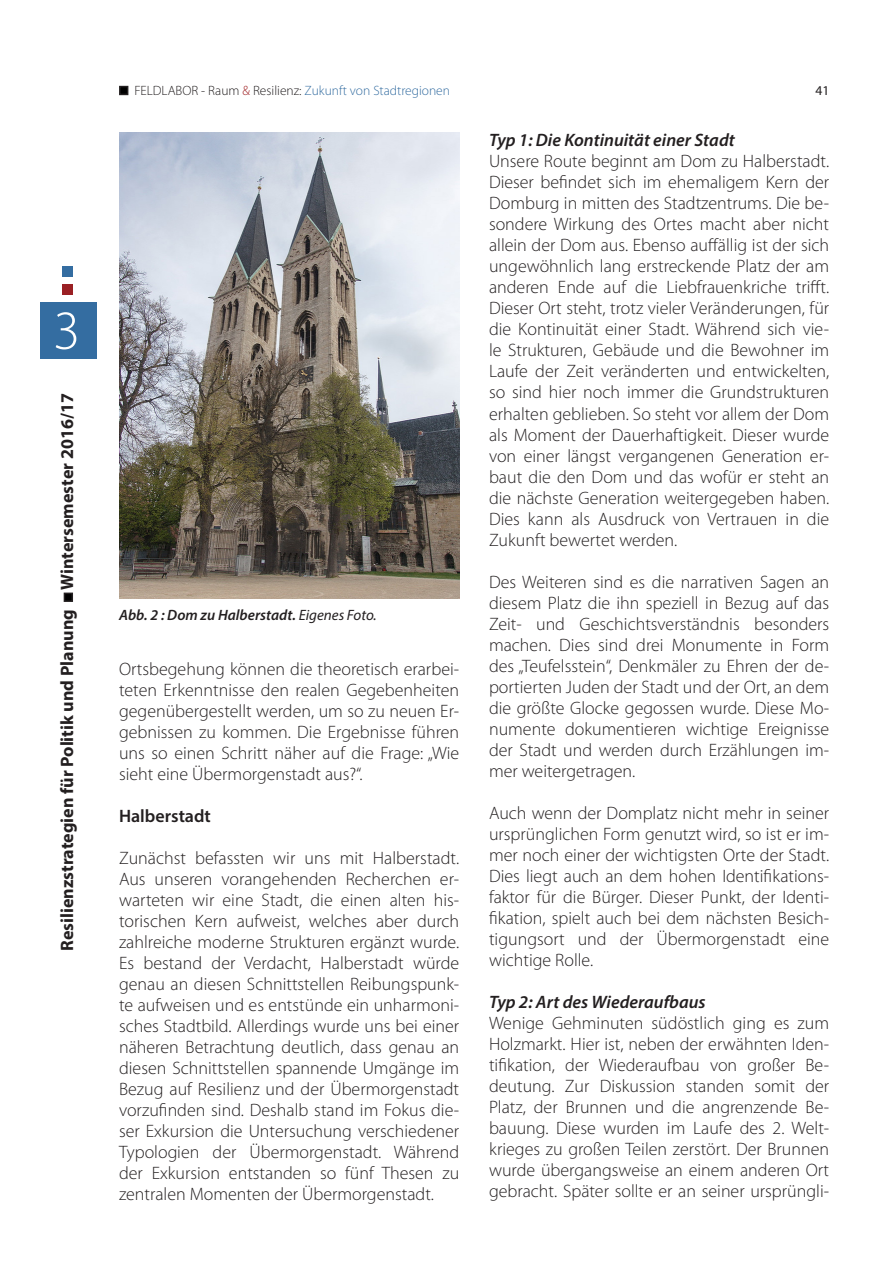
<style>
.page{position:relative;width:893px;height:1263px;background:#fff}
.page>*{position:absolute;margin:0;border:0;box-sizing:border-box;transform-origin:0 0}
.t1{font:300 55.5px "Myriad Pro";color:#fff}
.Fließtext{font:300 18px/21px "Myriad Pro";color:#231f20;text-align:justify}
.Zwischenüberschrift{font:300 18px/21px "Myriad Pro";color:#231f20;text-align:justify}
.t2{font:700 18px "Myriad Pro";color:#231f20}
.Zwischenüberschrift-2{font:italic 600 18px "Myriad Pro";color:#231f20}
.Fließtext-2{font:italic 600 18px "Myriad Pro";color:#231f20}
.Fließtext-3{font:600 18px "Myriad Pro";color:#231f20}
.Bildunterschrift{font:italic 600 15px "Myriad Pro";color:#231f20}
.t3{font:300 13.5px "Myriad Pro";color:#231f20}
.t4{font:13.5px "Myriad Pro";color:#231f20}
.s1{color:#9e1f21}
.s2{color:#346da1}
.s3{font-weight:400}
</style>
<div class="page">
<div style="left:40px;top:303px;width:57px;height:56px;background:#346da1"></div>
<div style="left:120px;top:87px;width:8px;height:7px;background:#000"></div>
<div style="left:119px;top:86px;width:9px;height:9px;border:2px solid #231f20"></div>
<div style="left:64px;top:593px;width:8px;height:8px;background:#000"></div>
<div style="left:64px;top:593px;width:9px;height:9px;border:2px solid #231f20"></div>
<div style="left:62px;top:284px;width:11px;height:11px;background:#9a2024"></div>
<div style="left:62px;top:266px;width:11px;height:11px;background:#346da1"></div>
<img style="left:119px;top:133px;width:340px;height:465px">
<h1 class="t1" style="left:53px;top:297px;width:29px">3</h1>
<p class="t2" style="left:55px;top:951px;width:559px;rotate:-90deg">Resilienzstrategien für Politik und Planung Wintersemester 2016/17</p>
<p class="t3" style="left:134px;top:83px;width:317px">FELDLABOR - Raum <span class="s1">&amp;</span> Resilienz: <span class="s2">Zukunft von Stadtregionen</span></p>
<p class="Bildunterschrift" style="left:119px;top:606px;width:259px">Abb. 2 : Dom zu Halberstadt. <span class="s3">Eigenes Foto.</span></p>
<p class="Fließtext" style="left:119px;top:658px;width:342px">Ortsbegehung können die theoretisch erarbei&shy;teten Erkenntnisse den realen Gegebenheiten gegenübergestellt werden, um so zu neuen Er&shy;gebnissen zu kommen. Die Ergebnisse führen uns so einen Schritt näher auf die Frage: „Wie sieht eine Übermorgenstadt aus?“.</p>
<p class="Fließtext-3" style="left:119px;top:804px;width:93px">Halberstadt</p>
<p class="Zwischenüberschrift" style="left:119px;top:847px;width:342px">Zunächst befassten wir uns mit Halberstadt.<br>Aus unseren vorangehenden Recherchen er&shy;warteten wir eine Stadt, die einen alten his&shy;torischen Kern aufweist, welches aber durch zahlreiche moderne Strukturen ergänzt wurde.<br>Es bestand der Verdacht, Halberstadt würde genau an diesen Schnittstellen Reibungspunk&shy;te aufweisen und es entstünde ein unharmoni&shy;sches Stadtbild. Allerdings wurde uns bei einer näheren Betrachtung deutlich, dass genau an diesen Schnittstellen spannende Umgänge im Bezug auf Resilienz und der Übermorgenstadt vorzufinden sind. Deshalb stand im Fokus die&shy;ser Exkursion die Untersuchung verschiedener Typologien der Übermorgenstadt. Während der Exkursion entstanden so fünf Thesen zu zentralen Momenten der Übermorgenstadt.</p>
<p class="t4" style="left:816px;top:82px;width:15px">41</p>
<p class="Zwischenüberschrift-2" style="left:489px;top:129px;width:247px">Typ 1: Die Kontinuität einer Stadt</p>
<p class="Fließtext" style="left:489px;top:151px;width:342px">Unsere Route beginnt am Dom zu Halberstadt.<br>Dieser befindet sich im ehemaligem Kern der Domburg in mitten des Stadtzentrums. Die be&shy;sondere Wirkung des Ortes macht aber nicht allein der Dom aus. Ebenso auffällig ist der sich ungewöhnlich lang erstreckende Platz der am anderen Ende auf die Liebfrauenkriche trifft.<br>Dieser Ort steht, trotz vieler Veränderungen, für die Kontinuität einer Stadt. Während sich vie&shy;le Strukturen, Gebäude und die Bewohner im Laufe der Zeit veränderten und entwickelten, so sind hier noch immer die Grundstrukturen erhalten geblieben. So steht vor allem der Dom als Moment der Dauerhaftigkeit. Dieser wurde von einer längst vergangenen Generation er&shy;baut die den Dom und das wofür er steht an die nächste Generation weitergegeben haben.<br>Dies kann als Ausdruck von Vertrauen in die Zukunft bewertet werden.</p>
<p class="Fließtext" style="left:489px;top:571px;width:342px">Des Weiteren sind es die narrativen Sagen an diesem Platz die ihn speziell in Bezug auf das Zeit- und Geschichtsverständnis besonders machen. Dies sind drei Monumente in Form des „Teufelsstein“, Denkmäler zu Ehren der de&shy;portierten Juden der Stadt und der Ort, an dem die größte Glocke gegossen wurde. Diese Mo&shy;numente dokumentieren wichtige Ereignisse der Stadt und werden durch Erzählungen im&shy;mer weitergetragen.</p>
<p class="Fließtext" style="left:489px;top:802px;width:342px">Auch wenn der Domplatz nicht mehr in seiner ursprünglichen Form genutzt wird, so ist er im&shy;mer noch einer der wichtigsten Orte der Stadt.<br>Dies liegt auch an dem hohen Identifikations&shy;faktor für die Bürger. Dieser Punkt, der Identi&shy;fikation, spielt auch bei dem nächsten Besich&shy;tigungsort und der Übermorgenstadt eine wichtige Rolle.</p>
<p class="Fließtext-2" style="left:489px;top:990px;width:218px">Typ 2: Art des Wiederaufbaus</p>
<p class="Fließtext" style="left:489px;top:1012px;width:342px">Wenige Gehminuten südöstlich ging es zum Holzmarkt. Hier ist, neben der erwähnten Iden&shy;tifikation, der Wiederaufbau von großer Be&shy;deutung. Zur Diskussion standen somit der Platz, der Brunnen und die angrenzende Be&shy;bauung. Diese wurden im Laufe des 2. Welt&shy;krieges zu großen Teilen zerstört. Der Brunnen wurde übergangsweise an einem anderen Ort gebracht. Später sollte er an seiner ursprüngli-</p>
</div>
